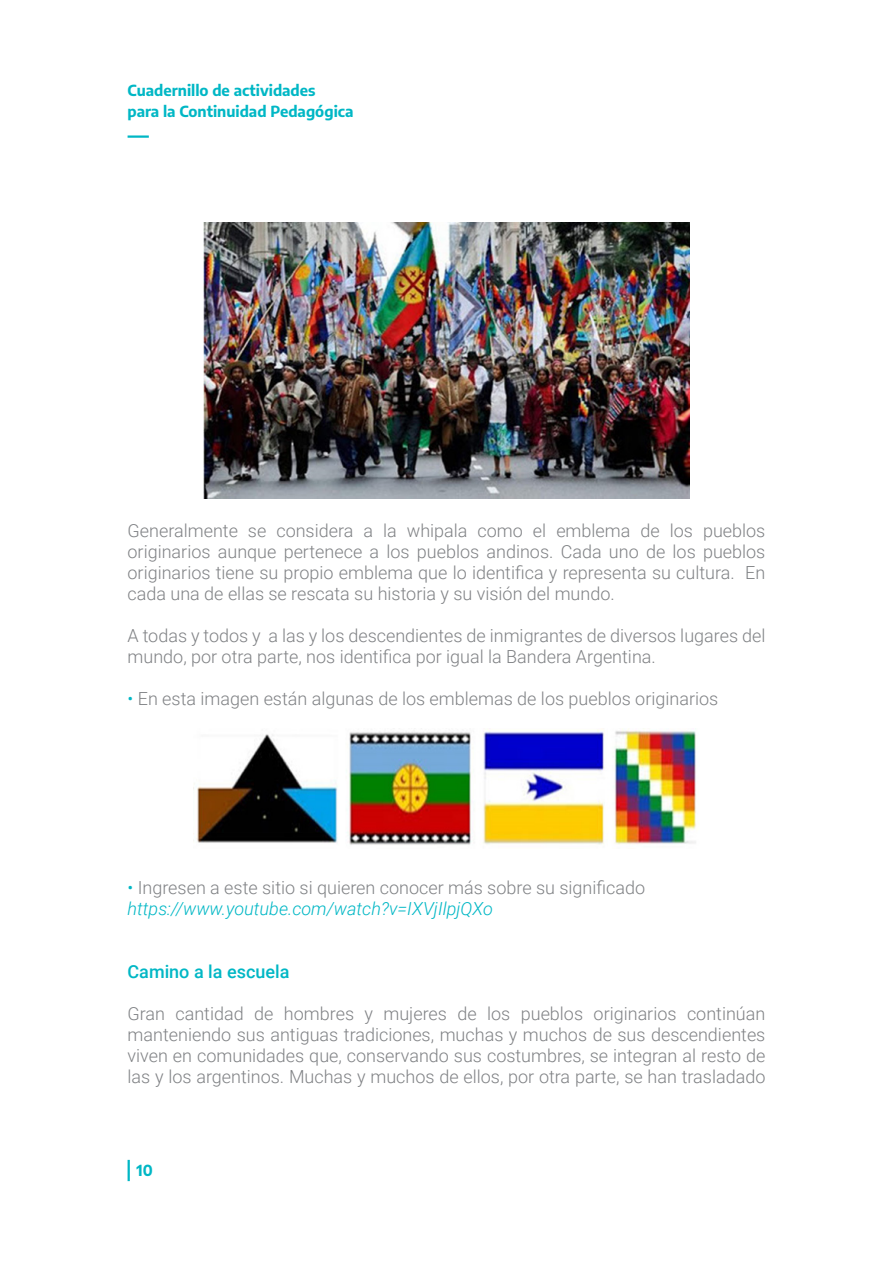
<style>
.page{position:relative;width:893px;height:1263px;background:#fff}
.page>*{position:absolute;margin:0;border:0;box-sizing:border-box;transform-origin:0 0}
.t1{font:300 18px/21px "Roboto";color:#808285;text-align:justify}
.t2{font:italic 300 18px "Roboto";color:#00b7c5}
.t3{font:500 18px "Roboto";color:#00b7c5}
.t4{font:700 15px/21px "Encode Sans";color:#00b7c5}
.s1{color:#00b7c5}
</style>
<div class="page">
<hr style="left:128px;top:135px;width:21px;height:3px;background:#00b7c5">
<hr style="left:128px;top:1160px;width:2px;height:21px;background:#00b7c5">
<img style="left:203px;top:222px;width:486px;height:277px">
<img style="left:193px;top:729px;width:503px;height:116px">
<p class="t4" style="left:128px;top:79px;width:227px">Cuadernillo de actividades<br>para la Continuidad Pedagógica</p>
<p class="t1" style="left:128px;top:519px;width:639px">Generalmente se considera a la whipala como el emblema de los pueblos originarios aunque pertenece a los pueblos andinos. Cada uno de los pueblos originarios tiene su propio emblema que lo identifica y representa su cultura. En cada una de ellas se rescata su historia y su visión del mundo.</p>
<p class="t1" style="left:128px;top:624px;width:639px">A todas y todos y a las y los descendientes de inmigrantes de diversos lugares del mundo, por otra parte, nos identifica por igual la Bandera Argentina.</p>
<p class="t1" style="left:128px;top:687px;width:592px"><span class="s1">•</span> En esta imagen están algunas de los emblemas de los pueblos originarios</p>
<p class="t1" style="left:128px;top:876px;width:519px"><span class="s1">•</span> Ingresen a este sitio si quieren conocer más sobre su significado</p>
<p class="t2" style="left:128px;top:896px;width:367px">https://www.youtube.com/watch?v=IXVjIlpjQXo</p>
<p class="t3" style="left:128px;top:959px;width:163px">Camino a la escuela</p>
<p class="t1" style="left:128px;top:1002px;width:639px">Gran cantidad de hombres y mujeres de los pueblos originarios continúan manteniendo sus antiguas tradiciones, muchas y muchos de sus descendientes viven en comunidades que, conservando sus costumbres, se integran al resto de las y los argentinos. Muchas y muchos de ellos, por otra parte, se han trasladado</p>
<p class="t4" style="left:136px;top:1159px;width:18px">10</p>
</div>
